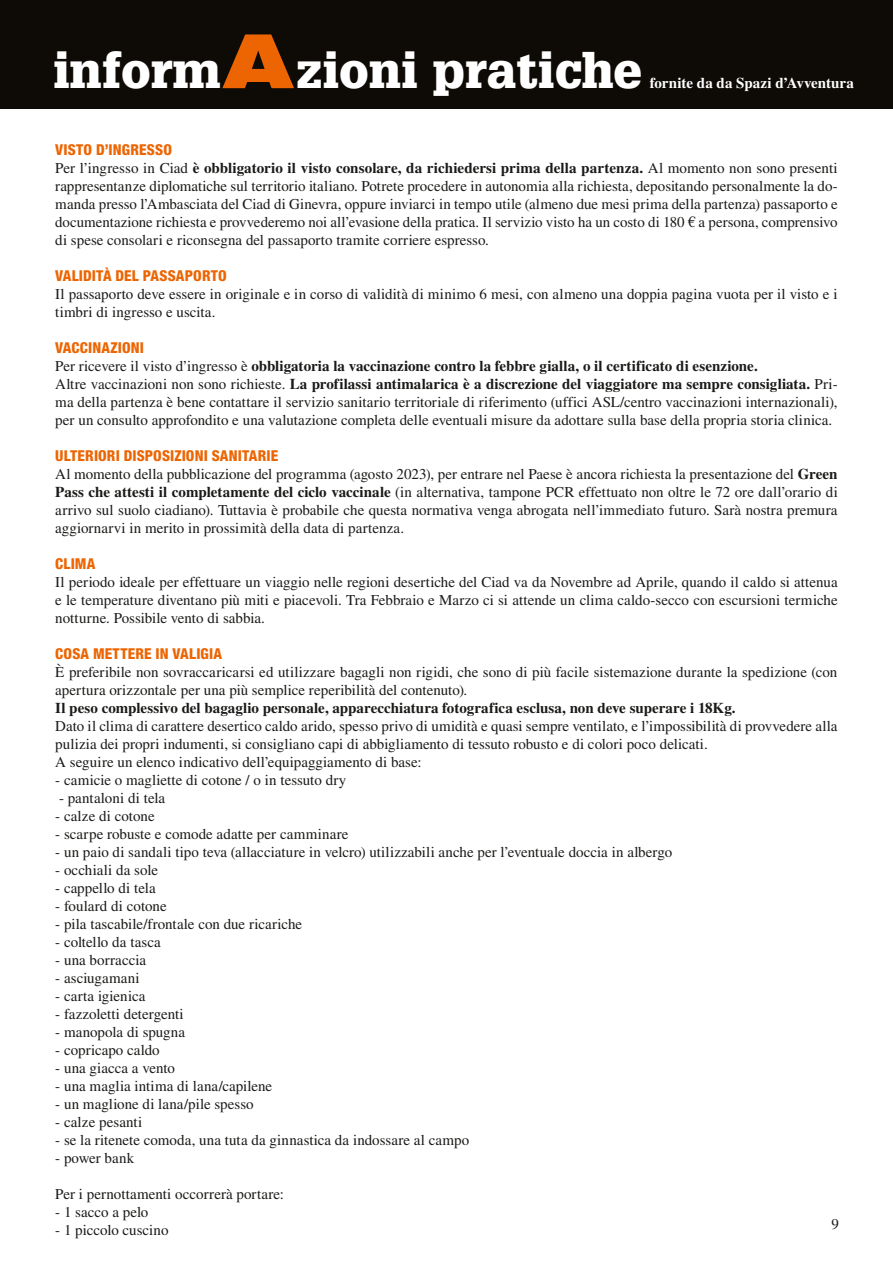
<style>
.page{position:relative;width:893px;height:1263px;background:#fff}
.page>*{position:absolute;margin:0;border:0;box-sizing:border-box;transform-origin:0 0}
.t1{font:900 expanded 75.15px "Helvetica Neue LT Std";color:#ec6502}
.t2{font:900 48.75px "Glypha LT Std";color:#fff}
.t3{font:15px/18px "Times LT Std";color:#1a1a18}
.t4{font:800 condensed 15px "Helvetica Neue LT Std";letter-spacing:.01em;color:#ec6502}
.t5{font:700 15px "Times LT Std";color:#1a1a18}
.t6{font:700 15px "Times LT Std";letter-spacing:.005em;color:#fff}
.s1{font-weight:700}
</style>
<div class="page">
<div style="left:0;top:0;width:893px;height:108px;background:#0e0a06"></div>
<h1 class="t1" style="left:225px;top:12px;width:68px">A</h1>
<h2 class="t2" style="left:53px;top:41px;width:169px">inform</h2>
<h2 class="t2" style="left:296px;top:41px;width:347px">zioni pratiche</h2>
<p class="t6" style="left:650px;top:74px;width:205px">fornite da da Spazi d’Avventura</p>
<p class="t4" style="left:55px;top:141px;width:118px">VISTO D’INGRESSO</p>
<p class="t3" style="left:55px;top:159px;width:784px;text-align:justify">Per l’ingresso in Ciad <span class="s1">è obbligatorio il visto consolare, da richiedersi prima della partenza.</span> Al momento non sono presenti rappresentanze diplomatiche sul territorio italiano. Potrete procedere in autonomia alla richiesta, depositando personalmente la do&shy;manda presso l’Ambasciata del Ciad di Ginevra, oppure inviarci in tempo utile (almeno due mesi prima della partenza) passaporto e documentazione richiesta e provvederemo noi all’evasione della pratica. Il servizio visto ha un costo di 180 € a persona, comprensivo di spese consolari e riconsegna del passaporto tramite corriere espresso.</p>
<p class="t4" style="left:55px;top:267px;width:173px">VALIDITÀ DEL PASSAPORTO</p>
<p class="t3" style="left:55px;top:285px;width:784px">Il passaporto deve essere in originale e in corso di validità di minimo 6 mesi, con almeno una doppia pagina vuota per il visto e i timbri di ingresso e uscita.</p>
<p class="t4" style="left:55px;top:339px;width:90px">VACCINAZIONI</p>
<p class="t3" style="left:55px;top:357px;width:784px">Per ricevere il visto d’ingresso è <span class="s1">obbligatoria la vaccinazione contro la febbre gialla, o il certificato di esenzione.<br></span>Altre vaccinazioni non sono richieste. <span class="s1">La profilassi antimalarica è a discrezione del viaggiatore ma sempre consigliata.</span> Pri&shy;ma della partenza è bene contattare il servizio sanitario territoriale di riferimento (uffici ASL/centro vaccinazioni internazionali), per un consulto approfondito e una valutazione completa delle eventuali misure da adottare sulla base della propria storia clinica.</p>
<p class="t4" style="left:55px;top:447px;width:224px">ULTERIORI DISPOSIZIONI SANITARIE</p>
<p class="t3" style="left:55px;top:465px;width:784px;text-align:justify">Al momento della pubblicazione del programma (agosto 2023), per entrare nel Paese è ancora richiesta la presentazione del <span class="s1">Green Pass che attesti il completamente del ciclo vaccinale</span> (in alternativa, tampone PCR effettuato non oltre le 72 ore dall’orario di arrivo sul suolo ciadiano). Tuttavia è probabile che questa normativa venga abrogata nell’immediato futuro. Sarà nostra premura aggiornarvi in merito in prossimità della data di partenza.</p>
<p class="t4" style="left:55px;top:555px;width:42px">CLIMA</p>
<p class="t3" style="left:55px;top:573px;width:784px;text-align:justify">Il periodo ideale per effettuare un viaggio nelle regioni desertiche del Ciad va da Novembre ad Aprile, quando il caldo si attenua e le temperature diventano più miti e piacevoli. Tra Febbraio e Marzo ci si attende un clima caldo-secco con escursioni termiche notturne. Possibile vento di sabbia.</p>
<p class="t4" style="left:55px;top:645px;width:168px">COSA METTERE IN VALIGIA</p>
<p class="t3" style="left:55px;top:663px;width:784px">È preferibile non sovraccaricarsi ed utilizzare bagagli non rigidi, che sono di più facile sistemazione durante la spedizione (con apertura orizzontale per una più semplice reperibilità del contenuto).</p>
<p class="t5" style="left:55px;top:699px;width:682px">Il peso complessivo del bagaglio personale, apparecchiatura fotografica esclusa, non deve superare i 18Kg.</p>
<p class="t3" style="left:55px;top:717px;width:784px">Dato il clima di carattere desertico caldo arido, spesso privo di umidità e quasi sempre ventilato, e l’impossibilità di provvedere alla pulizia dei propri indumenti, si consigliano capi di abbigliamento di tessuto robusto e di colori poco delicati.<br>A seguire un elenco indicativo dell’equipaggiamento di base:</p>
<p class="t3" style="left:55px;top:771px;width:293px">- camicie o magliette di cotone / o in tessuto dry</p>
<p class="t3" style="left:59px;top:789px;width:108px">- pantaloni di tela</p>
<p class="t3" style="left:55px;top:807px;width:101px">- calze di cotone</p>
<p class="t3" style="left:55px;top:825px;width:295px">- scarpe robuste e comode adatte per camminare</p>
<p class="t3" style="left:55px;top:843px;width:618px">- un paio di sandali tipo teva (allacciature in velcro) utilizzabili anche per l’eventuale doccia in albergo</p>
<p class="t3" style="left:55px;top:861px;width:104px">- occhiali da sole</p>
<p class="t3" style="left:55px;top:879px;width:102px">- cappello di tela</p>
<p class="t3" style="left:55px;top:897px;width:113px">- foulard di cotone</p>
<p class="t3" style="left:55px;top:915px;width:248px">- pila tascabile/frontale con due ricariche</p>
<p class="t3" style="left:55px;top:933px;width:107px">- coltello da tasca</p>
<p class="t3" style="left:55px;top:951px;width:92px">- una borraccia</p>
<p class="t3" style="left:55px;top:969px;width:86px">- asciugamani</p>
<p class="t3" style="left:55px;top:987px;width:92px">- carta igienica</p>
<p class="t3" style="left:55px;top:1005px;width:130px">- fazzoletti detergenti</p>
<p class="t3" style="left:55px;top:1023px;width:131px">- manopola di spugna</p>
<p class="t3" style="left:55px;top:1041px;width:106px">- copricapo caldo</p>
<p class="t3" style="left:55px;top:1059px;width:121px">- una giacca a vento</p>
<p class="t3" style="left:55px;top:1077px;width:218px">- una maglia intima di lana/capilene</p>
<p class="t3" style="left:55px;top:1095px;width:200px">- un maglione di lana/pile spesso</p>
<p class="t3" style="left:55px;top:1113px;width:88px">- calze pesanti</p>
<p class="t3" style="left:55px;top:1131px;width:415px">- se la ritenete comoda, una tuta da ginnastica da indossare al campo</p>
<p class="t3" style="left:55px;top:1149px;width:81px">- power bank</p>
<p class="t3" style="left:55px;top:1185px;width:230px">Per i pernottamenti occorrerà portare:</p>
<p class="t3" style="left:55px;top:1203px;width:95px">- 1 sacco a pelo</p>
<p class="t3" style="left:55px;top:1221px;width:115px">- 1 piccolo cuscino</p>
<p class="t3" style="left:832px;top:1214px;width:9px">9</p>
</div>
